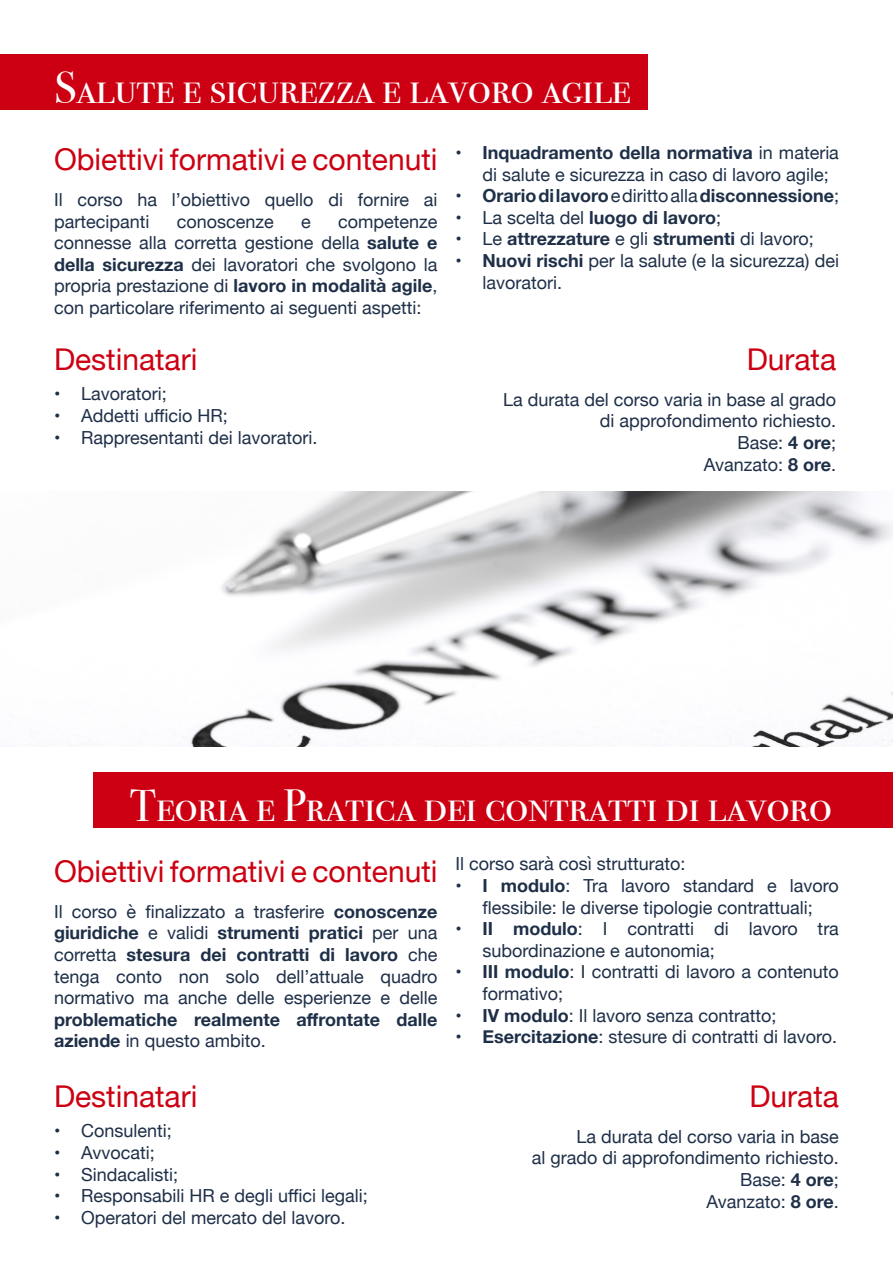
<style>
.page{position:relative;width:893px;height:1263px;background:#fff}
.page>*{position:absolute;margin:0;border:0;box-sizing:border-box;transform-origin:0 0}
.t1{font:45px "Bodoni Svty Two SCITCTT";color:#fff}
.t2{font:30px "Helvetica Neue";color:#cc0012}
.t3{font:18px/21.6px "Helvetica Neue";color:#1e2f48}
.t4{font:700 18px/21.6px "Helvetica Neue";color:#1e2f48}
.s1{font-weight:700}
.s2{font-weight:400}
</style>
<div class="page">
<div style="left:94px;top:772px;width:799px;height:56px;background:#cc0012"></div>
<div style="left:0;top:54px;width:647px;height:56px;background:#cc0012"></div>
<img style="left:190px;top:492px;width:703px;height:255px">
<h1 class="t1" style="left:54px;top:61px;width:578px">Salute e sicurezza e lavoro agile</h1>
<h2 class="t2" style="left:54px;top:138px;width:385px">Obiettivi formativi e contenuti</h2>
<p class="t3" style="left:54px;top:190px;width:385px">Il corso ha l’obiettivo quello di fornire ai partecipanti</p>
<p class="t3" style="left:54px;top:211px;width:385px;text-align:justify;text-indent:284px">competenze connesse alla corretta gestione della <span class="s1">salute e della sicurezza</span> dei lavoratori che svolgono la propria prestazione di <span class="s1">lavoro in modalità agile</span>, con particolare riferimento ai seguenti aspetti:</p>
<p class="t3" style="left:177px;top:211px;width:98px">conoscenze</p>
<p class="t3" style="left:301px;top:211px;width:11px">e</p>
<h2 class="t2" style="left:54px;top:337px;width:145px">Destinatari</h2>
<p class="t3" style="left:54px;top:384px;width:114px">• Lavoratori;</p>
<p class="t3" style="left:54px;top:406px;width:175px">• Addetti ufficio HR;</p>
<p class="t3" style="left:54px;top:427px;width:265px">• Rappresentanti dei lavoratori.</p>
<p class="t3" style="left:482px;top:143px;width:358px;text-indent:-27px"><span class="s1">• Inquadramento della normativa</span> in materia di salute e sicurezza in caso di lavoro agile;</p>
<p class="t4" style="left:455px;top:185px;width:385px">• Orario di lavoro <span class="s2">e diritto alla</span> disconnessione<span class="s2">;</span></p>
<p class="t3" style="left:455px;top:208px;width:267px">• La scelta del <span class="s1">luogo di lavoro</span>;</p>
<p class="t4" style="left:455px;top:229px;width:360px"><span class="s2">• Le</span> attrezzature <span class="s2">e gli</span> strumenti <span class="s2">di lavoro;</span></p>
<p class="t3" style="left:482px;top:251px;width:358px;text-indent:-27px"><span class="s1">• Nuovi rischi</span> per la salute (e la sicurezza) dei lavoratori.</p>
<h2 class="t2" style="left:747px;top:337px;width:91px">Durata</h2>
<p class="t3" style="left:503px;top:390px;width:335px;text-align:right">La durata del corso varia in base al grado di approfondimento richiesto.<br>Base: <span class="s1">4 ore</span>;<br>Avanzato: <span class="s1">8 ore</span>.</p>
<h1 class="t1" style="left:130px;top:779px;width:704px">Teoria e Pratica dei contratti di lavoro</h1>
<h2 class="t2" style="left:54px;top:849px;width:385px">Obiettivi formativi e contenuti</h2>
<p class="t3" style="left:54px;top:901px;width:385px;text-align:justify">Il corso è finalizzato a trasferire <span class="s1">conoscenze giuridiche</span> e validi <span class="s1">strumenti pratici</span> per una corretta <span class="s1">stesura dei contratti di lavoro</span> che tenga conto non solo dell’attuale quadro normativo ma anche delle esperienze e delle</p>
<p class="t4" style="left:54px;top:1009px;width:385px">problematiche realmente affrontate dalle aziende <span class="s2">in questo ambito.</span></p>
<p class="t3" style="left:455px;top:854px;width:232px">Il corso sarà così strutturato:</p>
<p class="t3" style="left:455px;top:876px;width:385px;text-align:center"><span class="s1">• I modulo</span>: Tra lavoro standard e lavoro flessibile: le diverse tipologie contrattuali;</p>
<p class="t3" style="left:482px;top:919px;width:358px;text-indent:-27px"><span class="s1">• II modulo</span>: I contratti di lavoro tra subordinazione e autonomia;</p>
<p class="t3" style="left:482px;top:962px;width:358px;text-indent:-27px"><span class="s1">• III modulo</span>: I contratti di lavoro a contenuto formativo;</p>
<p class="t3" style="left:455px;top:1005px;width:322px"><span class="s1">• IV modulo</span>: Il lavoro senza contratto;</p>
<p class="t3" style="left:455px;top:1027px;width:383px"><span class="s1">• Esercitazione</span>: stesure di contratti di lavoro.</p>
<h2 class="t2" style="left:54px;top:1074px;width:145px">Destinatari</h2>
<p class="t3" style="left:54px;top:1121px;width:119px">• Consulenti;</p>
<p class="t3" style="left:54px;top:1143px;width:102px">• Avvocati;</p>
<p class="t3" style="left:54px;top:1164px;width:126px">• Sindacalisti;</p>
<p class="t3" style="left:54px;top:1186px;width:315px">• Responsabili HR e degli uffici legali;</p>
<p class="t3" style="left:54px;top:1208px;width:293px">• Operatori del mercato del lavoro.</p>
<h2 class="t2" style="left:749px;top:1074px;width:91px">Durata</h2>
<p class="t3" style="left:532px;top:1127px;width:309px;text-align:right">La durata del corso varia in base<br>al grado di approfondimento richiesto.<br>Base: <span class="s1">4 ore</span>;<br>Avanzato: <span class="s1">8 ore</span>.</p>
</div>
